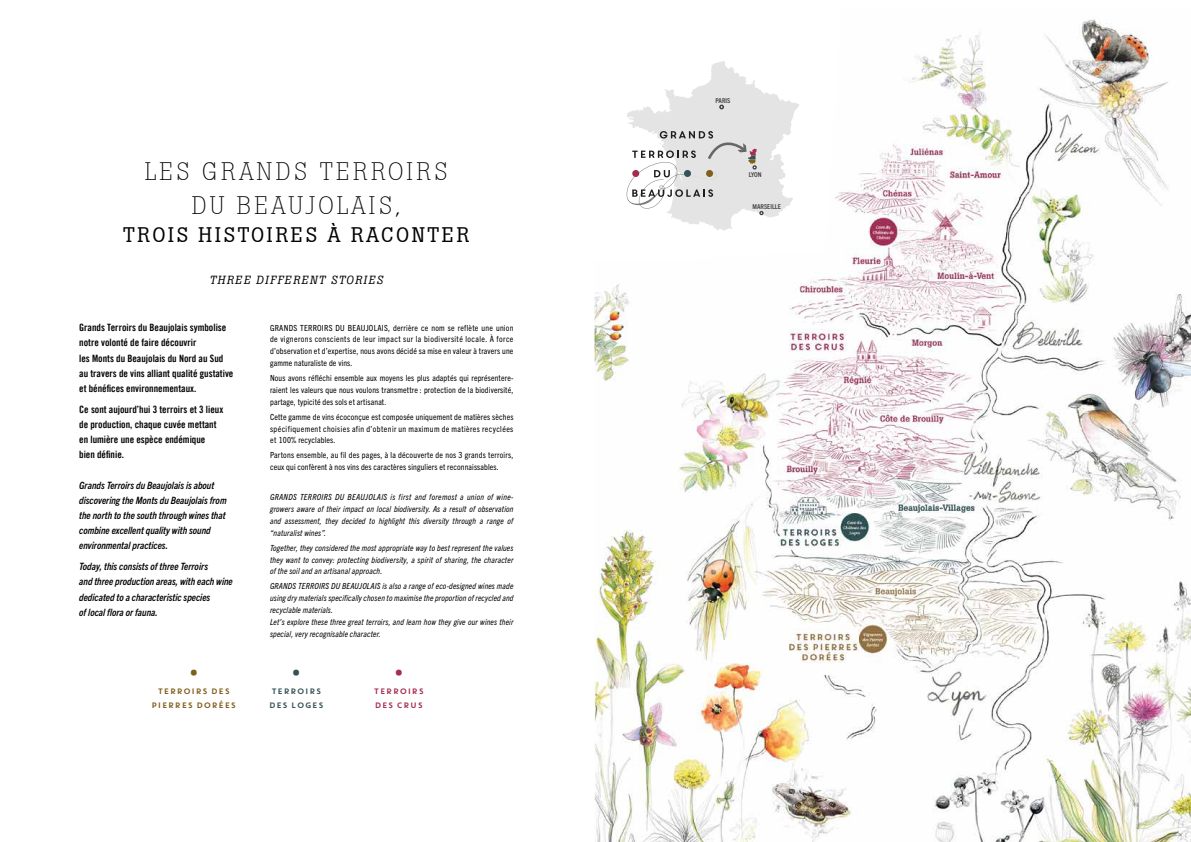
<style>
.page{position:relative;width:1191px;height:842px;background:#fff}
.page>*{position:absolute;margin:0;border:0;box-sizing:border-box;transform-origin:0 0}
.t1{font:300 25.2px/33.6px "Boton";letter-spacing:.12em;color:#000;text-align:center}
.t2{font:25.2px "Core Circus";color:#805f1d}
.t3{font:25.2px "Core Circus";color:#355356}
.t4{font:25.2px "Core Circus";color:#a52e50}
.t5{font:21px "Boton";letter-spacing:.12em;color:#000}
.t6{font:italic 11.8px "Boton";letter-spacing:.13em;color:#000}
.t7{font:italic 700 condensed 10.1px/15.1px "Trade Gothic Next LT Pro";color:#000}
.t8{font:10.1px/15.1px "Trade Gothic LT Bold Cond Twenty";color:#000}
.t9{font:condensed 8.4px/11.8px "Trade Gothic Next LT Pro";letter-spacing:.02em;color:#000;text-align:justify}
.t10{font:italic condensed 8.4px/11.8px "Trade Gothic Next LT Pro";letter-spacing:.02em;color:#000;text-align:justify}
.t11{font:7.9px/13.7px "Core Circus";color:#805f1d;text-align:center}
.t12{font:7.9px/13.7px "Core Circus";color:#355356}
.t13{font:7.9px/13.7px "Core Circus";color:#a52e50}
.t14{font:700 condensed 6.7px "Trade Gothic Next LT Pro";color:#404040}
</style>
<div class="page">
<img style="left:594px;top:19px;width:597px;height:823px">
<svg style="left:626px;top:61px;width:173px;height:170px"></svg>
<h1 class="t1" style="left:145px;top:155px;width:305px">LES GRANDS TERROIRS<br>DU BEAUJOLAIS,</h1>
<h2 class="t5" style="left:123px;top:222px;width:348px">TROIS HISTOIRES À RACONTER</h2>
<h3 class="t6" style="left:210px;top:273px;width:175px">THREE DIFFERENT STORIES</h3>
<p class="t8" style="left:79px;top:320px;width:156px">Grands Terroirs du Beaujolais symbolise notre volonté de faire découvrir<br>les Monts du Beaujolais du Nord au Sud au travers de vins alliant qualité gustative et bénéfices environnementaux.</p>
<p class="t8" style="left:79px;top:402px;width:146px">Ce sont aujourd’hui 3 terroirs et 3 lieux de production, chaque cuvée mettant en lumière une espèce endémique bien définie.</p>
<p class="t7" style="left:79px;top:477px;width:149px">Grands Terroirs du Beaujolais is about discovering the Monts du Beaujolais from the north to the south through wines that combine excellent quality with sound environmental practices.</p>
<p class="t7" style="left:79px;top:558px;width:155px">Today, this consists of three Terroirs<br>and three production areas, with each wine dedicated to a characteristic species<br>of local flora or fauna.</p>
<h1 class="t2" style="left:187px;top:655px;width:16px">•</h1>
<p class="t11" style="left:151px;top:684px;width:87px">TERROIRS DES<br>PIERRES DORÉES</p>
<p class="t9" style="left:270px;top:321px;width:245px">GRANDS TERROIRS DU BEAUJOLAIS, derrière ce nom se reflète une union de vignerons conscients de leur impact sur la biodiversité locale. À force d’observation et d’expertise, nous avons décidé sa mise en valeur à travers une gamme naturaliste de vins.</p>
<p class="t9" style="left:270px;top:372px;width:245px">Nous avons réfléchi ensemble aux moyens les plus adaptés qui représentere&shy;raient les valeurs que nous voulons transmettre : protection de la biodiversité, partage, typicité des sols et artisanat.</p>
<p class="t9" style="left:270px;top:410px;width:245px">Cette gamme de vins écoconçue est composée uniquement de matières sèches spécifiquement choisies afin d’obtenir un maximum de matières recyclées et 100% recyclables.</p>
<p class="t9" style="left:270px;top:449px;width:245px">Partons ensemble, au fil des pages, à la découverte de nos 3 grands terroirs, ceux qui confèrent à nos vins des caractères singuliers et reconnaissables.</p>
<p class="t10" style="left:270px;top:491px;width:245px">GRANDS TERROIRS DU BEAUJOLAIS is first and foremost a union of wine&shy;growers aware of their impact on local biodiversity. As a result of observation and assessment, they decided to highlight this diversity through a range of “naturalist wines”.</p>
<p class="t10" style="left:270px;top:541px;width:245px">Together, they considered the most appropriate way to best represent the values they want to convey: protecting biodiversity, a spirit of sharing, the character of the soil and an artisanal approach.</p>
<p class="t10" style="left:270px;top:580px;width:245px;text-align:left">GRANDS TERROIRS DU BEAUJOLAIS is also a range of eco-designed wines made using dry materials specifically chosen to maximise the proportion of recycled and recyclable materials.<br>Let’s explore these three great terroirs, and learn how they give our wines their special, very recognisable character.</p>
<h1 class="t3" style="left:289px;top:655px;width:16px">•</h1>
<p class="t12" style="left:269px;top:684px;width:57px">TERROIRS<br>DES LOGES</p>
<h1 class="t4" style="left:392px;top:655px;width:16px">•</h1>
<p class="t13" style="left:373px;top:684px;width:52px">TERROIRS<br>DES CRUS</p>
<p class="t14" style="left:715px;top:96px;width:16px">PARIS</p>
<p class="t14" style="left:749px;top:170px;width:14px">LYON</p>
<p class="t14" style="left:752px;top:202px;width:30px">MARSEILLE</p>
</div>
